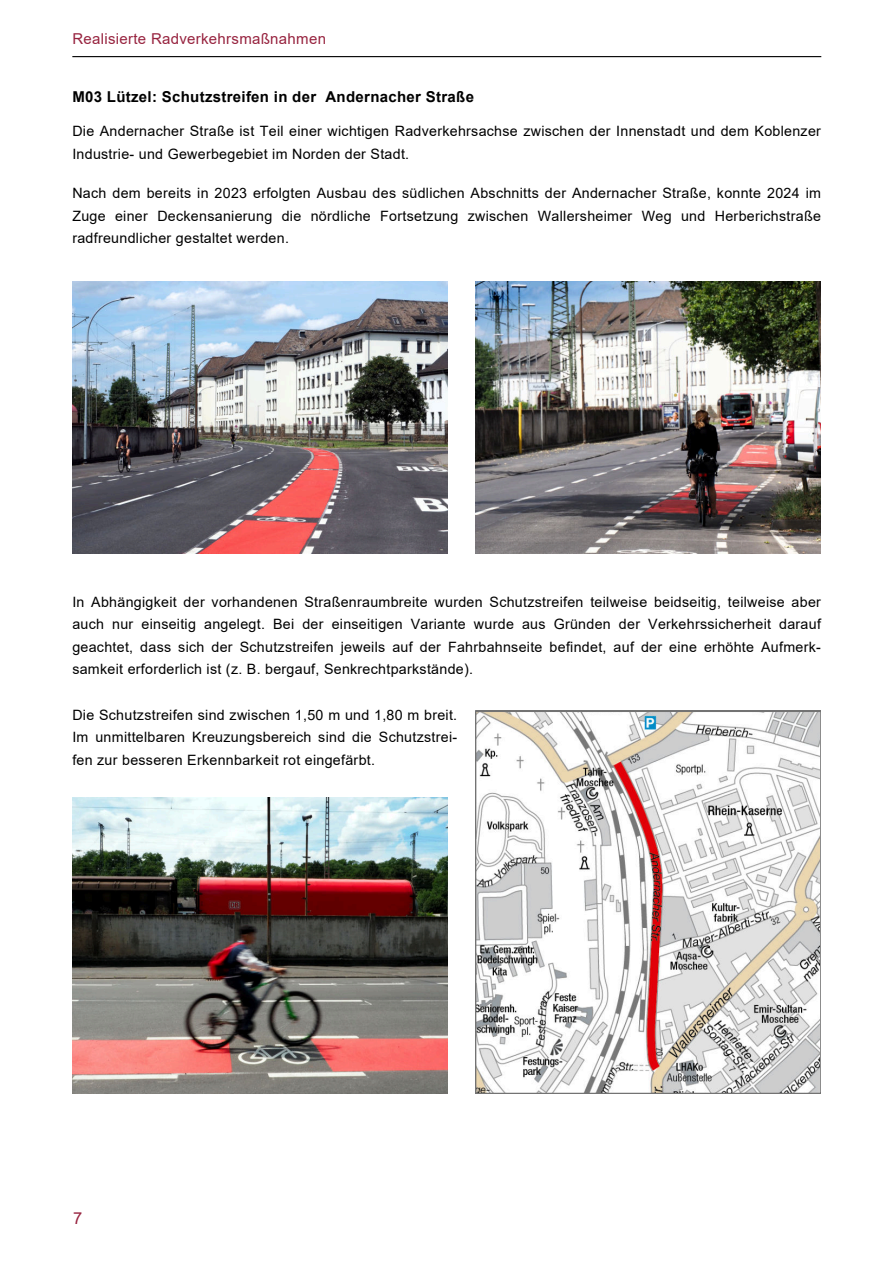
<style>
.page{position:relative;width:894px;height:1264px;background:#fff}
.page>*{position:absolute;margin:0;border:0;box-sizing:border-box;transform-origin:0 0}
.t1{font:16.5px "Arial";color:#97233f}
.t2{font:700 15px "Arial";letter-spacing:.02em;color:#000}
.t3{font:15px "Arial";letter-spacing:.02em;color:#97233f}
.t4{font:14.25px/22.5px "Arial";letter-spacing:.02em;color:#000;text-align:justify}
</style>
<div class="page">
<hr style="left:72px;top:56px;width:749px;height:1px;background:#000">
<img style="left:72px;top:797px;width:375px;height:296px">
<img style="left:72px;top:282px;width:375px;height:271px">
<img style="left:475px;top:282px;width:345px;height:271px">
<svg style="left:475px;top:711px;width:345px;height:382px"></svg>
<p class="t3" style="left:72px;top:29px;width:255px">Realisierte Radverkehrsmaßnahmen</p>
<p class="t2" style="left:72px;top:87px;width:403px">M03 Lützel: Schutzstreifen in der Andernacher Straße</p>
<p class="t4" style="left:72px;top:120px;width:750px">Die Andernacher Straße ist Teil einer wichtigen Radverkehrsachse zwischen der Innenstadt und dem Koblenzer<br>Industrie- und Gewerbegebiet im Norden der Stadt.</p>
<p class="t4" style="left:72px;top:182px;width:750px">Nach dem bereits in 2023 erfolgten Ausbau des südlichen Abschnitts der Andernacher Straße, konnte 2024 im Zuge einer Deckensanierung die nördliche Fortsetzung zwischen Wallersheimer Weg und Herberichstraße radfreundlicher gestaltet werden.</p>
<p class="t4" style="left:72px;top:590px;width:750px">In Abhängigkeit der vorhandenen Straßenraumbreite wurden Schutzstreifen teilweise beidseitig, teilweise aber auch nur einseitig angelegt. Bei der einseitigen Variante wurde aus Gründen der Verkehrssicherheit darauf geachtet, dass sich der Schutzstreifen jeweils auf der Fahrbahnseite befindet, auf der eine erhöhte Aufmerk&shy;samkeit erforderlich ist (z. B. bergauf, Senkrechtparkstände).</p>
<p class="t4" style="left:72px;top:703px;width:386px">Die Schutzstreifen sind zwischen 1,50 m und 1,80 m breit.<br>Im unmittelbaren Kreuzungsbereich sind die Schutzstrei&shy;fen zur besseren Erkennbarkeit rot eingefärbt.</p>
<p class="t1" style="left:73px;top:1206px;width:11px">7</p>
</div>
